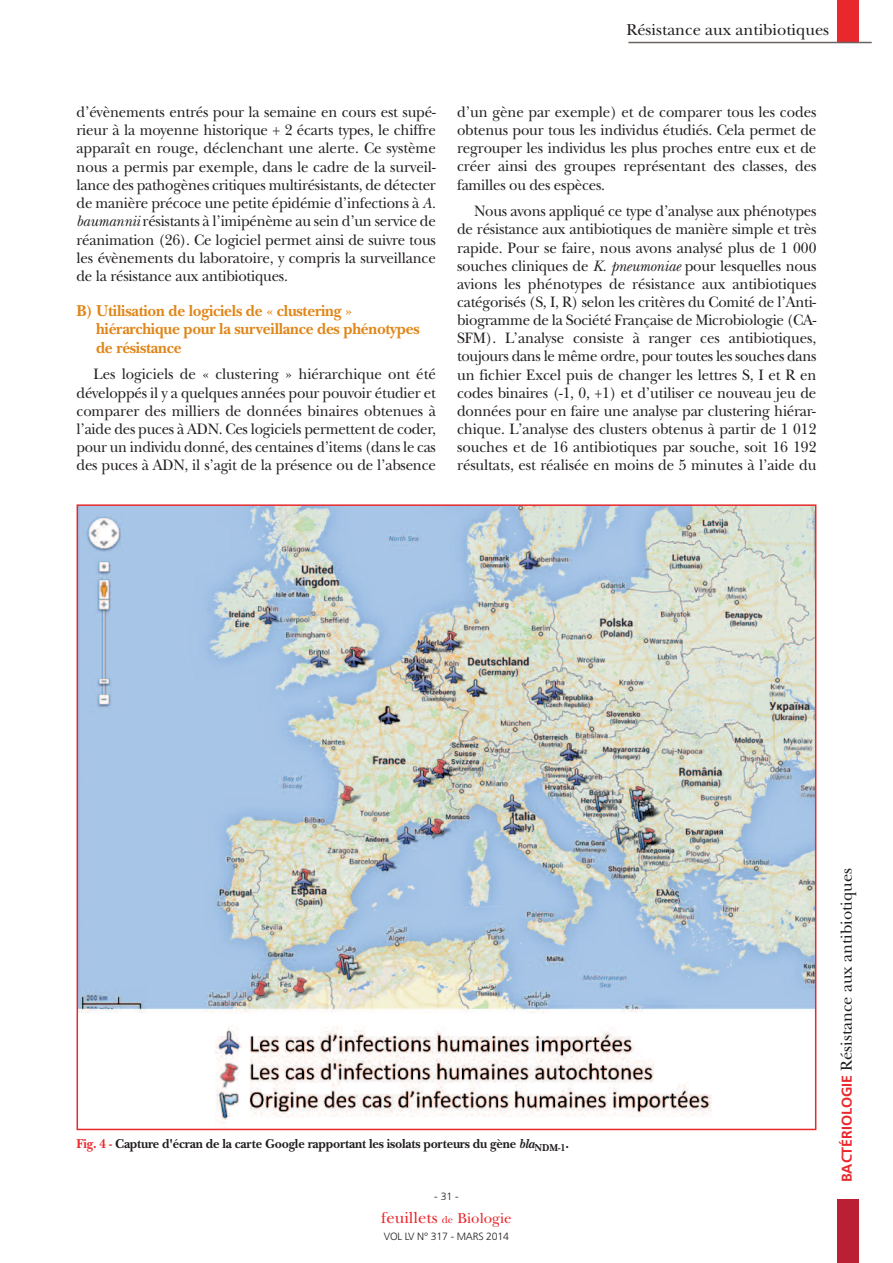
<style>
.page{position:relative;width:893px;height:1263px;background:#fff}
.page>*{position:absolute;margin:0;border:0;box-sizing:border-box;transform-origin:0 0}
.t1{font:700 16.5px/18.1px "New Baskerville";letter-spacing:-.015em;color:#e08619;scale:.95 1}
.t2{font:16.5px "New Baskerville";color:#231f20}
.t3{font:16.5px "New Baskerville";color:#e9282d}
.t4{font:15.75px/18.1px "New Baskerville";letter-spacing:-.015em;color:#231f20;text-align:justify;scale:.95 1}
.t5{font:700 13.5px "New Baskerville";letter-spacing:-.015em;color:#231f20;scale:.95 1}
.t6{font:300 10.5px "Frutiger";letter-spacing:-.015em;color:#231f20}
.s1{font-style:italic}
.s2{color:#e9282d}
.s3{font-size:10.5px}
.s4{font-size:15px}
.s5{font-family:"Frutiger";font-weight:700;font-size:14.25px;color:#e9282d}
</style>
<div class="page">
<img style="left:80px;top:507px;width:733px;height:616px">
<div style="left:838px;top:0;width:21px;height:43px;background:#e9282d"></div>
<div style="left:838px;top:1199px;width:21px;height:64px;background:#ba1f33"></div>
<hr style="left:628px;top:42px;width:244px;height:1px;background:#6c6360">
<p class="t2" style="left:626px;top:24px;width:204px">Résistance aux antibiotiques</p>
<p class="t4" style="left:77px;top:105px;width:380px">d’évènements entrés pour la semaine en cours est supé&shy;rieur à la moyenne historique + 2 écarts types, le chiffre apparaît en rouge, déclenchant une alerte. Ce système nous a permis par exemple, dans le cadre de la surveil&shy;lance des pathogènes critiques multirésistants, de détecter de manière précoce une petite épidémie d’infections à <span class="s1">A. baumannii</span> résistants à l’imipénème au sein d’un service de réanimation (26). Ce logiciel permet ainsi de suivre tous les évènements du laboratoire, y compris la surveillance de la résistance aux antibiotiques.</p>
<p class="t1" style="left:96px;top:304px;width:342px;text-indent:-19px">B) Utilisation de logiciels de « clustering » hiérarchique pour la surveillance des phénotypes de résistance</p>
<p class="t4" style="left:77px;top:367px;width:380px;text-indent:17px">Les logiciels de « clustering » hiérarchique ont été développés il y a quelques années pour pouvoir étudier et comparer des milliers de données binaires obtenues à l’aide des puces à ADN. Ces logiciels permettent de coder, pour un individu donné, des centaines d’items (dans le cas des puces à ADN, il s’agit de la présence ou de l’absence</p>
<p class="t4" style="left:457px;top:105px;width:380px">d’un gène par exemple) et de comparer tous les codes obtenus pour tous les individus étudiés. Cela permet de regrouper les individus les plus proches entre eux et de créer ainsi des groupes représentant des classes, des familles ou des espèces.</p>
<p class="t4" style="left:457px;top:204px;width:380px;text-indent:17px">Nous avons appliqué ce type d’analyse aux phénotypes de résistance aux antibiotiques de manière simple et très rapide. Pour se faire, nous avons analysé plus de 1 000 souches cliniques de <span class="s1">K. pneumoniae</span> pour lesquelles nous avions les phénotypes de résistance aux antibiotiques catégorisés (S, I, R) selon les critères du Comité de l’Anti&shy;biogramme de la Société Française de Microbiologie (CA-SFM). L’analyse consiste à ranger ces antibiotiques, toujours dans le même ordre, pour toutes les souches dans un fichier Excel puis de changer les lettres S, I et R en codes binaires (-1, 0, +1) et d’utiliser ce nouveau jeu de données pour en faire une analyse par clustering hiérar&shy;chique. L’analyse des clusters obtenus à partir de 1 012 souches et de 16 antibiotiques par souche, soit 16 192 résultats, est réalisée en moins de 5 minutes à l’aide du</p>
<p class="t5" style="left:77px;top:1139px;width:520px"><span class="s2">Fig. 4 -</span> Capture d'écran de la carte Google rapportant les isolats porteurs du gène <span class="s1">bla</span><sub>NDM-1</sub>.</p>
<p class="t6" style="left:434px;top:1192px;width:26px">-31-</p>
<p class="t3" style="left:381px;top:1212px;width:132px">feuillets <span class="s3">de</span> <span class="s4">Biologie</span></p>
<p class="t6" style="left:384px;top:1232px;width:127px">VOL LV N° 317 - MARS 2014</p>
<p class="t2" style="left:840px;top:1182px;width:315px;rotate:-90deg"><span class="s5">BACTÉRIOLOGIE</span> Résistance aux antibiotiques</p>
</div>
